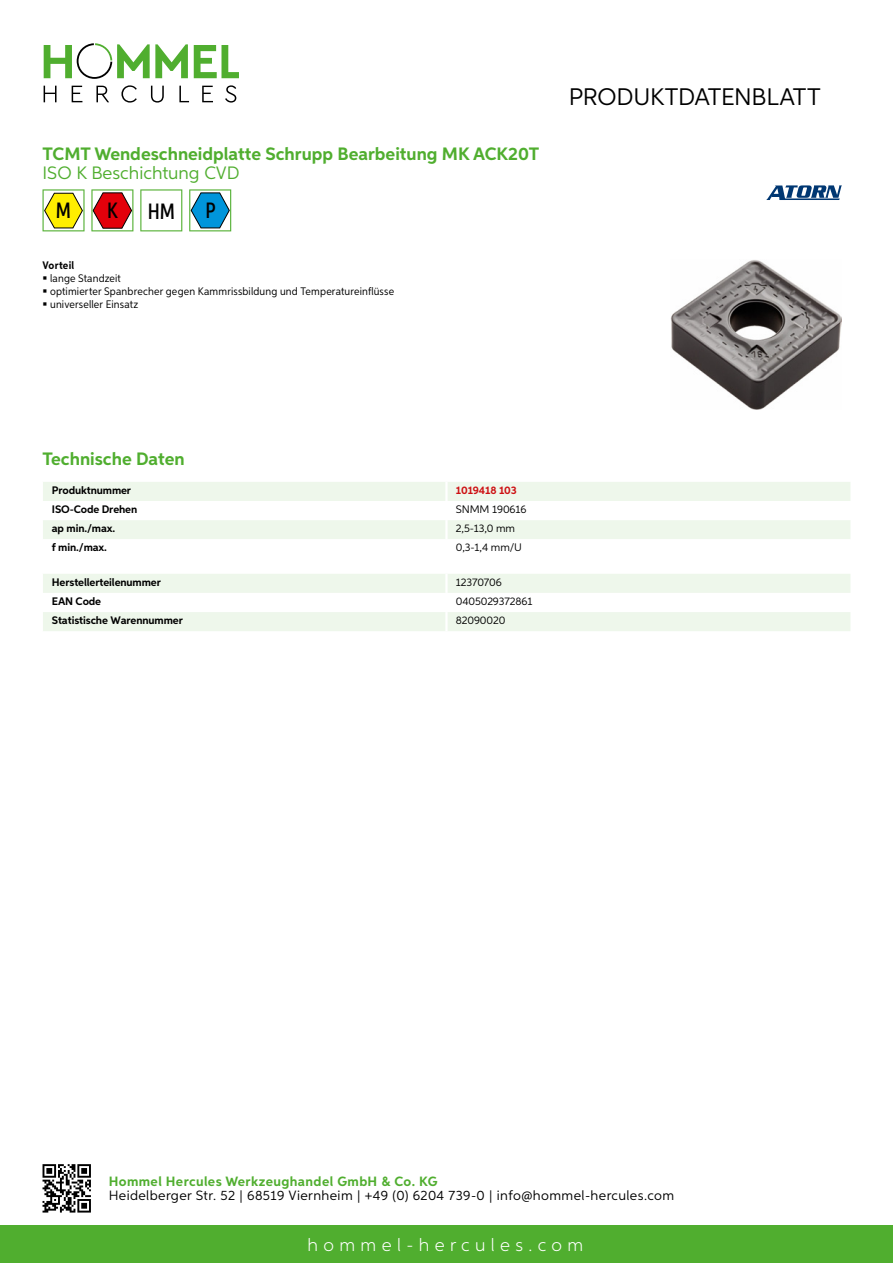
<style>
.page{position:relative;width:893px;height:1263px;background:#fff}
.page>*{position:absolute;margin:0;border:0;box-sizing:border-box;transform-origin:0 0}
.t1{font:24px "Aspira";letter-spacing:-.01em;color:#000}
.t2{font:500 22.2px "Aspira XX Nar";color:#000}
.t3{font:700 18px "Aspira";color:#50ae2f}
.t4{font:300 18px "Aspira";letter-spacing:.3em;color:#fff}
.t5{font:18px "Aspira";color:#50ae2f}
.t6{font:13.5px "Aspira";letter-spacing:.03em;color:#000}
.t7{font:700 13.5px "Aspira";letter-spacing:.03em;color:#50ae2f}
.t8{font:700 10.95px "Aspira";letter-spacing:-.01em;color:#000}
.t9{font:10.95px/12.8px "Aspira Nar";letter-spacing:.015em;color:#000}
.t10{font:10.95px "Aspira";letter-spacing:-.01em;color:#000}
.t11{font:700 10.95px "Aspira";letter-spacing:-.01em;color:#cd1013}
.t12{font:700 10.95px "Aspira Nar";letter-spacing:.015em;color:#000}
</style>
<div class="page">
<div style="left:0;top:1226px;width:893px;height:37px;background:#50ae2f"></div>
<svg style="left:43px;top:1164px;width:48px;height:48px"></svg>
<svg style="left:194px;top:45px;width:45px;height:33px"></svg>
<svg style="left:44px;top:43px;width:144px;height:36px"></svg>
<svg style="left:44px;top:86px;width:13px;height:16px"></svg>
<svg style="left:72px;top:86px;width:10px;height:16px"></svg>
<svg style="left:96px;top:86px;width:13px;height:16px"></svg>
<svg style="left:121px;top:85px;width:16px;height:18px"></svg>
<svg style="left:151px;top:86px;width:13px;height:17px"></svg>
<svg style="left:179px;top:86px;width:10px;height:16px"></svg>
<svg style="left:202px;top:86px;width:11px;height:16px"></svg>
<svg style="left:225px;top:85px;width:11px;height:18px"></svg>
<div style="left:43px;top:482px;width:807px;height:19px;background:#eef7eb"></div>
<div style="left:43px;top:520px;width:807px;height:19px;background:#eef7eb"></div>
<hr style="left:445px;top:482px;width:3px;height:19px;background:#fff">
<hr style="left:445px;top:520px;width:3px;height:19px;background:#fff">
<svg style="left:43px;top:574px;width:807px;height:57px"></svg>
<hr style="left:445px;top:612px;width:3px;height:19px;background:#fff">
<svg style="left:43px;top:189px;width:42px;height:42px"></svg>
<svg style="left:91px;top:189px;width:42px;height:42px"></svg>
<svg style="left:140px;top:189px;width:42px;height:42px"></svg>
<svg style="left:189px;top:189px;width:42px;height:42px"></svg>
<img style="left:671px;top:260px;width:171px;height:149px">
<svg style="left:766px;top:185px;width:76px;height:15px"></svg>
<h3 class="t3" style="left:43px;top:142px;width:498px">TCMT Wendeschneidplatte Schrupp Bearbeitung MK ACK20T</h3>
<h3 class="t5" style="left:43px;top:162px;width:196px">ISO K Beschichtung CVD</h3>
<h2 class="t2" style="left:56px;top:197px;width:17px">M</h2>
<h2 class="t2" style="left:107px;top:197px;width:12px">K</h2>
<h2 class="t2" style="left:148px;top:197px;width:29px">HM</h2>
<h2 class="t2" style="left:205px;top:197px;width:12px">P</h2>
<p class="t12" style="left:43px;top:259px;width:33px">Vorteil</p>
<p class="t9" style="left:50px;top:272px;width:345px">lange Standzeit<br>optimierter Spanbrecher gegen Kammrissbildung und Temperatureinflüsse universeller Einsatz</p>
<h1 class="t1" style="left:569px;top:82px;width:253px">Produktdatenblatt</h1>
<h3 class="t3" style="left:43px;top:448px;width:144px">Technische Daten</h3>
<p class="t8" style="left:52px;top:483px;width:81px">Produktnummer</p>
<p class="t11" style="left:456px;top:483px;width:62px">1019418 103</p>
<p class="t8" style="left:52px;top:502px;width:87px">ISO-Code Drehen</p>
<p class="t10" style="left:456px;top:502px;width:72px">SN MM 190616</p>
<p class="t8" style="left:52px;top:521px;width:65px">ap min./max.</p>
<p class="t10" style="left:456px;top:522px;width:61px">2,5-13,0 mm</p>
<p class="t8" style="left:52px;top:541px;width:57px">f min./max.</p>
<p class="t10" style="left:456px;top:541px;width:66px">0,3-1,4 mm/U</p>
<p class="t8" style="left:52px;top:575px;width:111px">Herstellerteilenummer</p>
<p class="t10" style="left:456px;top:575px;width:47px">12370706</p>
<p class="t8" style="left:52px;top:594px;width:51px">EAN Code</p>
<p class="t10" style="left:456px;top:594px;width:78px">0405029372861</p>
<p class="t8" style="left:52px;top:613px;width:132px">Statistische Warennummer</p>
<p class="t10" style="left:456px;top:613px;width:51px">82090020</p>
<p class="t7" style="left:109px;top:1172px;width:330px">Hommel Hercules Werkzeughandel GmbH &amp; Co. KG</p>
<p class="t6" style="left:109px;top:1187px;width:567px">Heidelberger Str. 52 | 68519 Viernheim | +49 (0) 6204 739-0 | info@hommel-hercules.com</p>
<h3 class="t4" style="left:307px;top:1234px;width:277px">hommel-hercules.com</h3>
</div>
